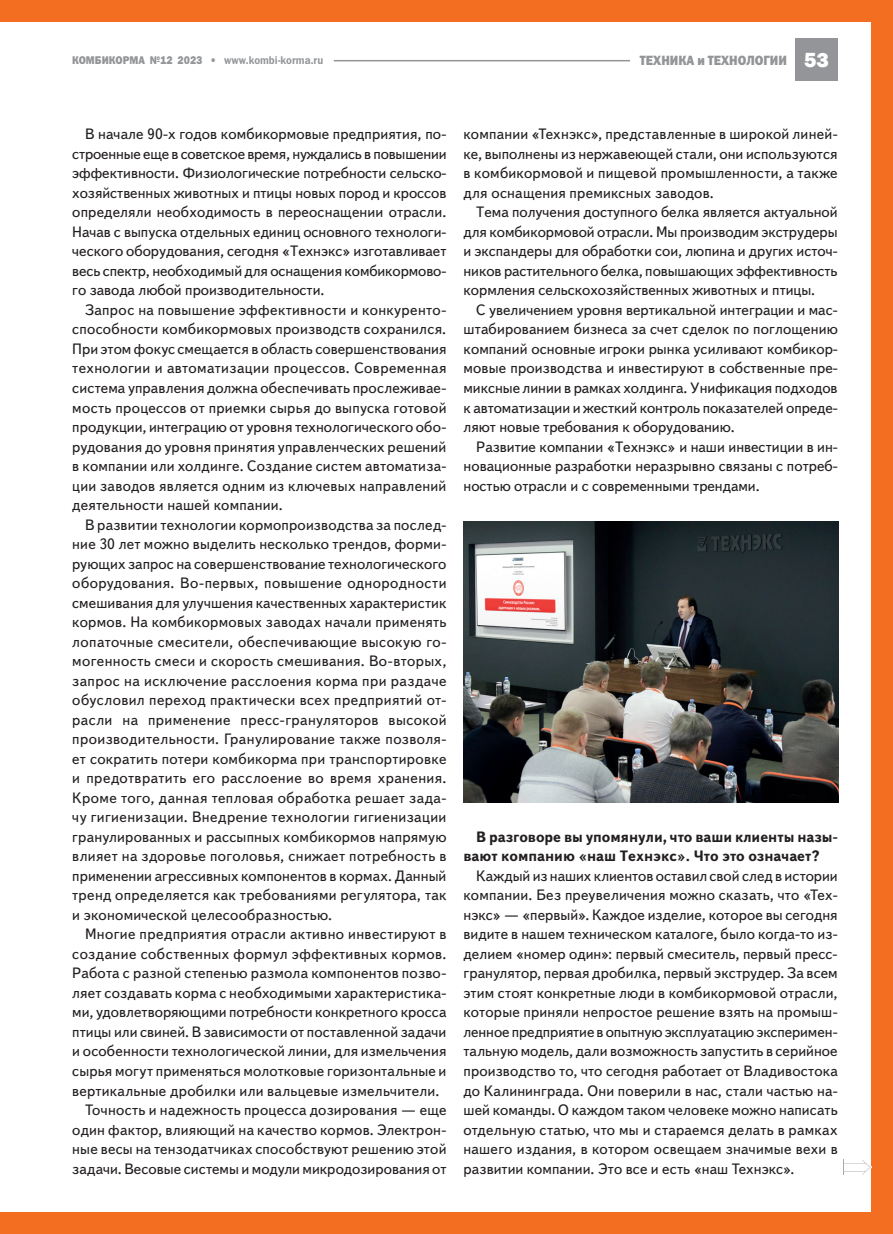
<style>
.page{position:relative;width:893px;height:1234px;background:#fff}
.page>*{position:absolute;margin:0;border:0;box-sizing:border-box;transform-origin:0 0}
.t1{font:800 21px "Franklin Gothic";color:#fff}
.Osnovnoy_text-10-13{font:15px/19.5px "Text Book C";letter-spacing:.005em;color:#231f20;text-align:justify}
.Osnovnoy_text-10-13-2{font:700 15px/19.5px "Text Book C";color:#231f20}
.Zagolovok{font:13.5px "Franklin Gothic Heavy C";color:#939598;scale:.9 1}
.Zagolovok-2{font:11.25px "Franklin Gothic Demi C";color:#939598;scale:.9 1}
.Zagolovok-3{font:11.25px "Franklin Gothic Heavy C";color:#939598;scale:.9 1}
.s1{font-family:"Franklin Gothic Heavy C"}
</style>
<div class="page">
<div style="left:795px;top:38px;width:43px;height:43px;background:#939598"></div>
<hr style="left:334px;top:60px;width:296px;height:1px;background:#939598">
<div style="left:0;top:0;width:893px;height:21px;background:#f36e21"></div>
<div style="left:0;top:1212px;width:893px;height:21px;background:#f36e21"></div>
<div style="left:872px;top:0;width:21px;height:1233px;background:#f36e21"></div>
<img style="left:463px;top:521px;width:375px;height:281px">
<svg style="left:843px;top:1158px;width:29px;height:16px"></svg>
<p class="Zagolovok-3" style="left:72px;top:54px;width:42px">КОМБИКО</p>
<p class="Zagolovok-2" style="left:123px;top:54px;width:224px"><span class="s1">РМА №12 2023 •</span> www.kombi-korma.ru</p>
<p class="Zagolovok" style="left:640px;top:53px;width:165px">Техника и технологии</p>
<p class="t1" style="left:804px;top:46px;width:26px">53</p>
<p class="Osnovnoy_text-10-13" style="left:72px;top:125px;width:376px;text-indent:13px">В начале 90-х годов комбикормовые предприятия, по&shy;строенные еще в советское время, нуждались в повышении эффективности. Физиологические потребности сельско&shy;хозяйственных животных и птицы новых пород и кроссов определяли необходимость в переоснащении отрасли.<br>Начав с выпуска отдельных единиц основного технологи&shy;ческого оборудования, сегодня «Технэкс» изготавливает весь спектр, необходимый для оснащения комбикормово&shy;го завода любой производительности.</p>
<p class="Osnovnoy_text-10-13" style="left:72px;top:300px;width:376px;text-indent:13px">Запрос на повышение эффективности и конкуренто&shy;способности комбикормовых производств сохранился.<br>При этом фокус смещается в область совершенствования технологии и автоматизации процессов. Современная система управления должна обеспечивать прослеживае&shy;мость процессов от приемки сырья до выпуска готовой продукции, интеграцию от уровня технологического обо&shy;рудования до уровня принятия управленческих решений в компании или холдинге. Создание систем автоматиза&shy;ции заводов является одним из ключевых направлений деятельности нашей компании.</p>
<p class="Osnovnoy_text-10-13" style="left:72px;top:515px;width:376px;text-indent:13px">В развитии технологии кормопроизводства за послед&shy;ние 30 лет можно выделить несколько трендов, форми&shy;рующих запрос на совершенствование технологического оборудования. Во-первых, повышение однородности смешивания для улучшения качественных характеристик кормов. На комбикормовых заводах начали применять лопаточные смесители, обеспечивающие высокую го&shy;могенность смеси и скорость смешивания. Во-вторых, запрос на исключение расслоения корма при раздаче обусловил переход практически всех предприятий от&shy;расли на применение пресс-грануляторов высокой производительности. Гранулирование также позволя&shy;ет сократить потери комбикорма при транспортировке и предотвратить его расслоение во время хранения.<br>Кроме того, данная тепловая обработка решает зада&shy;чу гигиенизации. Внедрение технологии гигиенизации гранулированных и рассыпных комбикормов напрямую влияет на здоровье поголовья, снижает потребность в применении агрессивных компонентов в кормах. Данный тренд определяется как требованиями регулятора, так и экономической целесообразностью.</p>
<p class="Osnovnoy_text-10-13" style="left:72px;top:924px;width:376px;text-indent:13px">Многие предприятия отрасли активно инвестируют в создание собственных формул эффективных кормов.<br>Работа с разной степенью размола компонентов позво&shy;ляет создавать корма с необходимыми характеристика&shy;ми, удовлетворяющими потребности конкретного кросса птицы или свиней. В зависимости от поставленной задачи и особенности технологической линии, для измельчения сырья могут применяться молотковые горизонтальные и вертикальные дробилки или вальцевые измельчители.</p>
<p class="Osnovnoy_text-10-13" style="left:72px;top:1100px;width:376px;text-indent:13px">Точность и надежность процесса дозирования — еще один фактор, влияющий на качество кормов. Электрон&shy;ные весы на тензодатчиках способствуют решению этой задачи. Весовые системы и модули микродозирования от</p>
<p class="Osnovnoy_text-10-13" style="left:463px;top:125px;width:376px">компании «Технэкс», представленные в широкой линей&shy;ке, выполнены из нержавеющей стали, они используются в комбикормовой и пищевой промышленности, а также для оснащения премиксных заводов.</p>
<p class="Osnovnoy_text-10-13" style="left:463px;top:203px;width:376px;text-indent:13px">Тема получения доступного белка является актуальной для комбикормовой отрасли. Мы производим экструдеры и экспандеры для обработки сои, люпина и других источ&shy;ников растительного белка, повышающих эффективность кормления сельскохозяйственных животных и птицы.</p>
<p class="Osnovnoy_text-10-13" style="left:463px;top:300px;width:376px;text-indent:13px">С увеличением уровня вертикальной интеграции и мас&shy;штабированием бизнеса за счет сделок по поглощению компаний основные игроки рынка усиливают комбикор&shy;мовые производства и инвестируют в собственные пре&shy;миксные линии в рамках холдинга. Унификация подходов к автоматизации и жесткий контроль показателей опреде&shy;ляют новые требования к оборудованию.</p>
<p class="Osnovnoy_text-10-13" style="left:463px;top:437px;width:376px;text-indent:13px">Развитие компании «Технэкс» и наши инвестиции в ин&shy;новационные разработки неразрывно связаны с потреб&shy;ностью отрасли и с современными трендами.</p>
<p class="Osnovnoy_text-10-13-2" style="left:463px;top:826px;width:376px;text-indent:13px">В разговоре вы упомянули, что ваши клиенты назы&shy;вают компанию «наш Технэкс». Что это означает?</p>
<p class="Osnovnoy_text-10-13" style="left:463px;top:866px;width:376px;text-indent:13px">Каждый из наших клиентов оставил свой след в истории компании. Без преувеличения можно сказать, что «Тех&shy;нэкс» — «первый». Каждое изделие, которое вы сегодня видите в нашем техническом каталоге, было когда-то из&shy;делием «номер один»: первый смеситель, первый пресс&shy;гранулятор, первая дробилка, первый экструдер. За всем этим стоят конкретные люди в комбикормовой отрасли, которые приняли непростое решение взять на промыш&shy;ленное предприятие в опытную эксплуатацию эксперимен&shy;тальную модель, дали возможность запустить в серийное производство то, что сегодня работает от Владивостока до Калининграда. Они поверили в нас, стали частью на&shy;шей команды. О каждом таком человеке можно написать отдельную статью, что мы и стараемся делать в рамках нашего издания, в котором освещаем значимые вехи в развитии компании. Это все и есть «наш Технэкс».</p>
</div>
